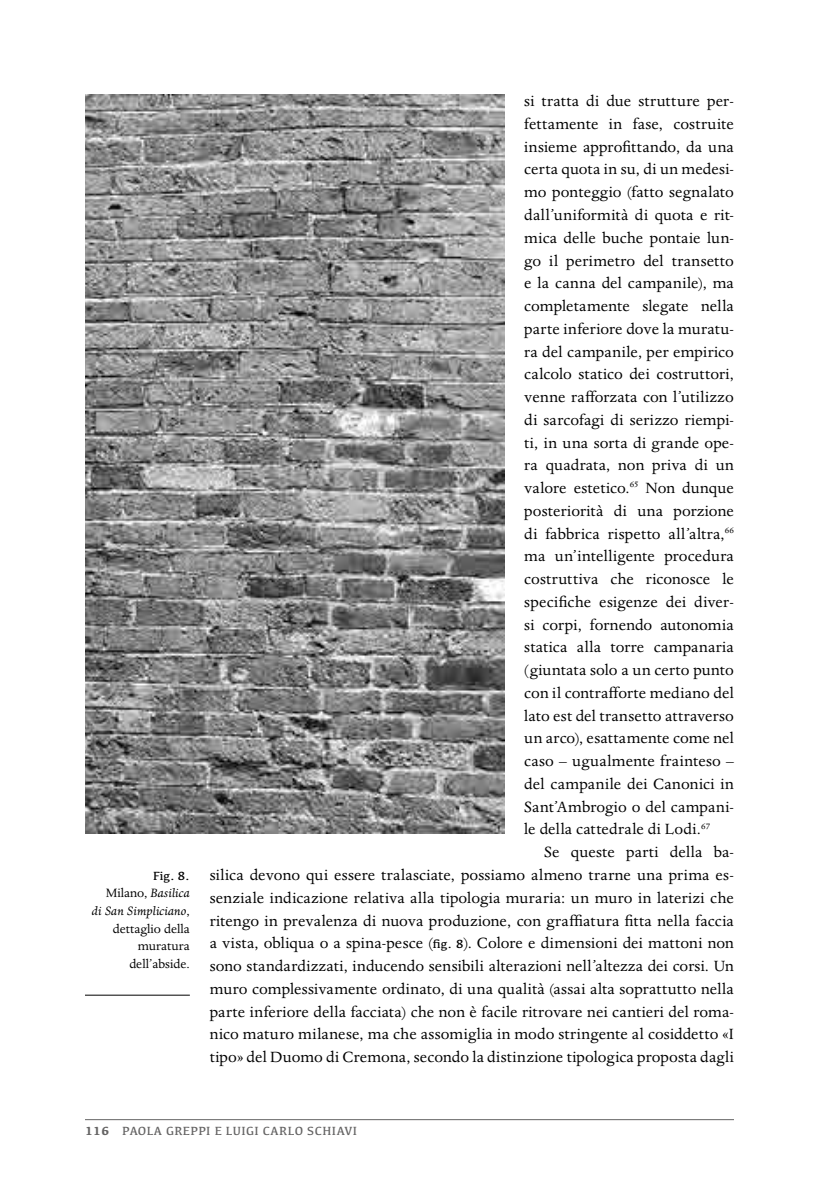
<style>
.page{position:relative;width:819px;height:1191px;background:#fff}
.page>*{position:absolute;margin:0;border:0;box-sizing:border-box;transform-origin:0 0}
.t1{font:17.15px/22.8px "Dante MT Std";letter-spacing:.01em;color:#000;text-align:justify}
.t2{font:14px/17.5px "Dante MT Std";color:#000;text-align:right}
.t3{font:12.25px "Kefa";letter-spacing:.04em;color:#646363}
.t4{font:12.25px "Kefa";color:#000}
.s1{font-style:italic}
.s2{font-family:"Kefa";font-size:12.25px}
.s3{font-weight:700}
</style>
<div class="page">
<hr style="left:85px;top:1119px;width:649px;height:1px;background:#646363">
<img style="left:85px;top:94px;width:419px;height:740px">
<hr style="left:85px;top:994px;width:105px;height:1px;background:#000">
<p class="t4" style="left:153px;top:868px;width:38px">FIG. 8.</p>
<p class="t2" style="left:92px;top:884px;width:99px">Milano, <span class="s1">Basilica<br>di San Simpliciano</span>, dettaglio della muratura dell’abside.</p>
<p class="t1" style="left:524px;top:90px;width:211px">si tratta di due strutture per&shy;fettamente in fase, costruite insieme approfittando, da una certa quota in su, di un medesi&shy;mo ponteggio (fatto segnalato dall’uniformità di quota e rit&shy;mica delle buche pontaie lun&shy;go il perimetro del transetto e la canna del campanile), ma completamente slegate nella parte inferiore dove la muratu&shy;ra del campanile, per empirico calcolo statico dei costruttori, venne rafforzata con l’utilizzo di sarcofagi di serizzo riempi&shy;ti, in una sorta di grande ope&shy;ra quadrata, non priva di un valore estetico.<sup>65</sup> Non dunque posteriorità di una porzione di fabbrica rispetto all’altra,<sup>66 </sup>ma un’intelligente procedura costruttiva che riconosce le specifiche esigenze dei diver&shy;si corpi, fornendo autonomia statica alla torre campanaria (giuntata solo a un certo punto con il contrafforte mediano del lato est del transetto attraverso un arco), esattamente come nel caso – ugualmente frainteso – del campanile dei Canonici in Sant’Ambrogio o del campani&shy;le della cattedrale di Lodi.<sup>67</sup></p>
<p class="t1" style="left:210px;top:840px;width:525px;text-indent:334px">Se queste parti della ba&shy;silica devono qui essere tralasciate, possiamo almeno trarne una prima es&shy;senziale indicazione relativa alla tipologia muraria: un muro in laterizi che ritengo in prevalenza di nuova produzione, con graffiatura fitta nella faccia a vista, obliqua o a spina-pesce (<span class="s2">FIG. 8</span>). Colore e dimensioni dei mattoni non sono standardizzati, inducendo sensibili alterazioni nell’altezza dei corsi. Un muro complessivamente ordinato, di una qualità (assai alta soprattutto nella parte inferiore della facciata) che non è facile ritrovare nei cantieri del roma&shy;nico maturo milanese, ma che assomiglia in modo stringente al cosiddetto «I tipo» del Duomo di Cremona, secondo la distinzione tipologica proposta dagli</p>
<p class="t3" style="left:85px;top:1123px;width:187px"><span class="s3">116</span> PAOLA GREPPI E LUIGI CARL</p>
<p class="t3" style="left:294px;top:1123px;width:63px">O SCHIAVI</p>
</div>
